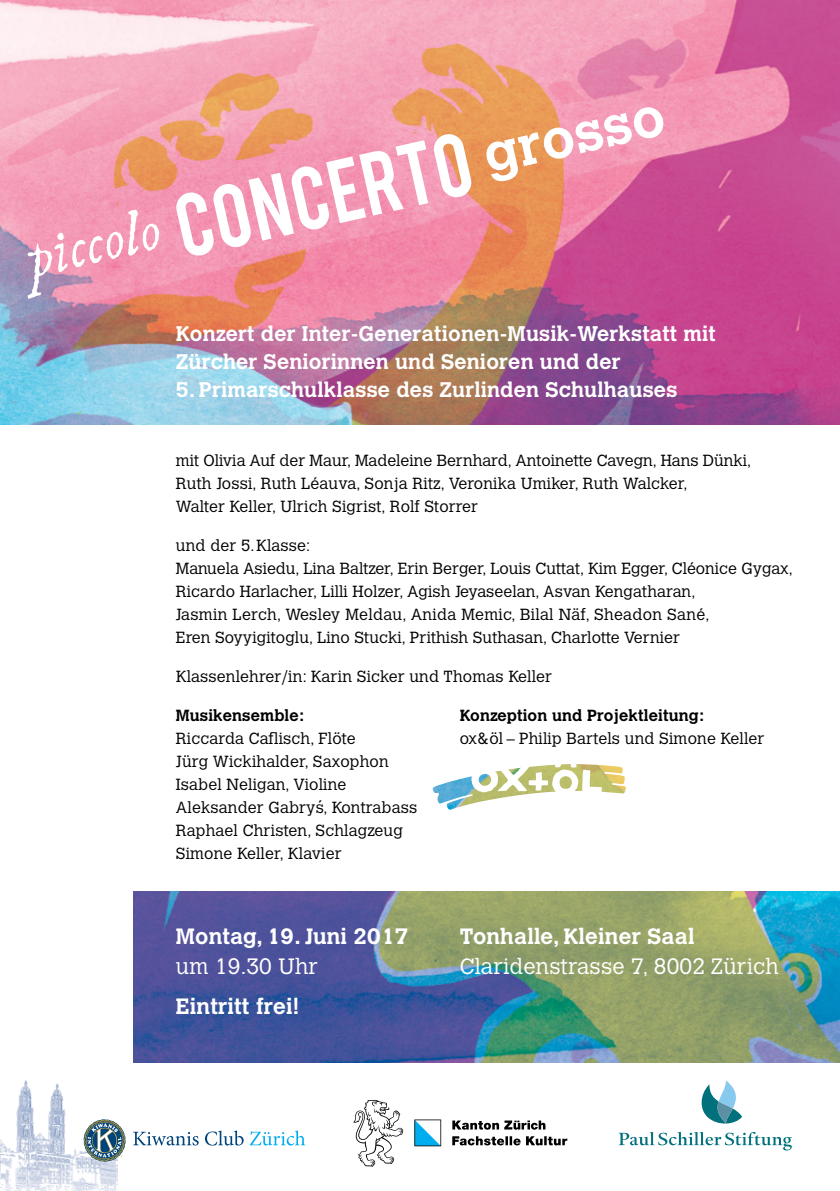
<style>
.page{position:relative;width:840px;height:1191px;background:#fff}
.page>*{position:absolute;margin:0;border:0;box-sizing:border-box;transform-origin:0 0}
.t1{font:70px "Bebas";color:#fff}
.t2{font:700 22px "Calvert";letter-spacing:.01em;color:#fff}
.t3{font:300 22px "Calvert";letter-spacing:.01em;color:#fff}
.t4{font:700 21px/28px "Calvert";letter-spacing:.01em;color:#fff}
.t5{font:300 16px/23px "Calvert";letter-spacing:.01em;color:#000}
.t6{font:700 16px "Calvert";letter-spacing:.01em;color:#000}
</style>
<div class="page">
<img style="left:0;top:0;width:839px;height:425px">
<img style="left:134px;top:891px;width:705px;height:171px">
<svg style="left:452px;top:1136px;width:115px;height:9px"></svg>
<svg style="left:452px;top:1120px;width:93px;height:9px"></svg>
<svg style="left:353px;top:1099px;width:50px;height:67px"></svg>
<svg style="left:414px;top:1119px;width:27px;height:27px"></svg>
<img style="left:0;top:1080px;width:118px;height:111px">
<svg style="left:249px;top:1130px;width:56px;height:15px"></svg>
<svg style="left:205px;top:1130px;width:38px;height:15px"></svg>
<svg style="left:133px;top:1131px;width:65px;height:14px"></svg>
<svg style="left:83px;top:1119px;width:43px;height:42px"></svg>
<svg style="left:618px;top:1132px;width:173px;height:18px"></svg>
<svg style="left:701px;top:1080px;width:40px;height:44px"></svg>
<img style="left:432px;top:765px;width:194px;height:45px">
<svg style="left:471px;top:764px;width:130px;height:31px"></svg>
<h1 class="t1" style="left:14px;top:214px;width:656px;rotate:-13deg"><sup>piccolo</sup> Concerto <sup>grosso</sup></h1>
<h3 class="t4" style="left:176px;top:319px;width:541px">Konzert der Inter-Generationen-Musik-Werkstatt mit<br>Zürcher Seniorinnen und Senioren und der</h3>
<h3 class="t4" style="left:176px;top:375px;width:502px">5. Primarschulklasse des Zurlinden Schulhauses</h3>
<p class="t5" style="left:176px;top:449px;width:576px">mit Olivia Auf der Maur, Madeleine Bernhard, Antoinette Cavegn, Hans Dünki,<br>Ruth Jossi, Ruth Léauva, Sonja Ritz, Veronika Umiker, Ruth Walcker,<br>Walter Keller, Ulrich Sigrist, Rolf Storrer</p>
<p class="t5" style="left:176px;top:534px;width:618px">und der 5.Klasse:<br>Manuela Asiedu, Lina Baltzer, Erin Berger, Louis Cuttat, Kim Egger, Cléonice Gygax, Ricardo Harlacher, Lilli Holzer, Agish Jeyaseelan, Asvan Kengatharan,<br>Jasmin Lerch, Wesley Meldau, Anida Memic, Bilal Näf, Sheadon Sané,<br>Eren Soyyigitoglu, Lino Stucki, Prithish Suthasan, Charlotte Vernier</p>
<p class="t5" style="left:176px;top:665px;width:377px">Klassenlehrer/in: Karin Sicker und Thomas Keller</p>
<p class="t6" style="left:176px;top:705px;width:130px">Musikensemble:</p>
<p class="t5" style="left:176px;top:727px;width:243px">Riccarda Caflisch, Flöte<br>Jürg Wickihalder, Saxophon<br>Isabel Neligan, Violine<br>Aleksander Gabrys, Kontrabass<br>Raphael Christen, Schlagzeug<br>Simone Keller, Klavier</p>
<p class="t5" style="left:317px;top:795px;width:7px">´</p>
<h2 class="t2" style="left:176px;top:922px;width:234px">Montag, 19. Juni 2017</h2>
<h2 class="t3" style="left:176px;top:954px;width:143px">um 19.30 Uhr</h2>
<h2 class="t2" style="left:176px;top:992px;width:125px">Eintritt frei!</h2>
<p class="t6" style="left:459px;top:705px;width:246px">Konzeption und Projektleitung:</p>
<p class="t5" style="left:459px;top:727px;width:306px">ox&amp;öl – Philip Bartels und Simone Keller</p>
<h2 class="t2" style="left:459px;top:922px;width:236px">Tonhalle, Kleiner Saal</h2>
<h2 class="t3" style="left:459px;top:954px;width:320px">Claridenstrasse 7, 8002 Zürich</h2>
</div>
